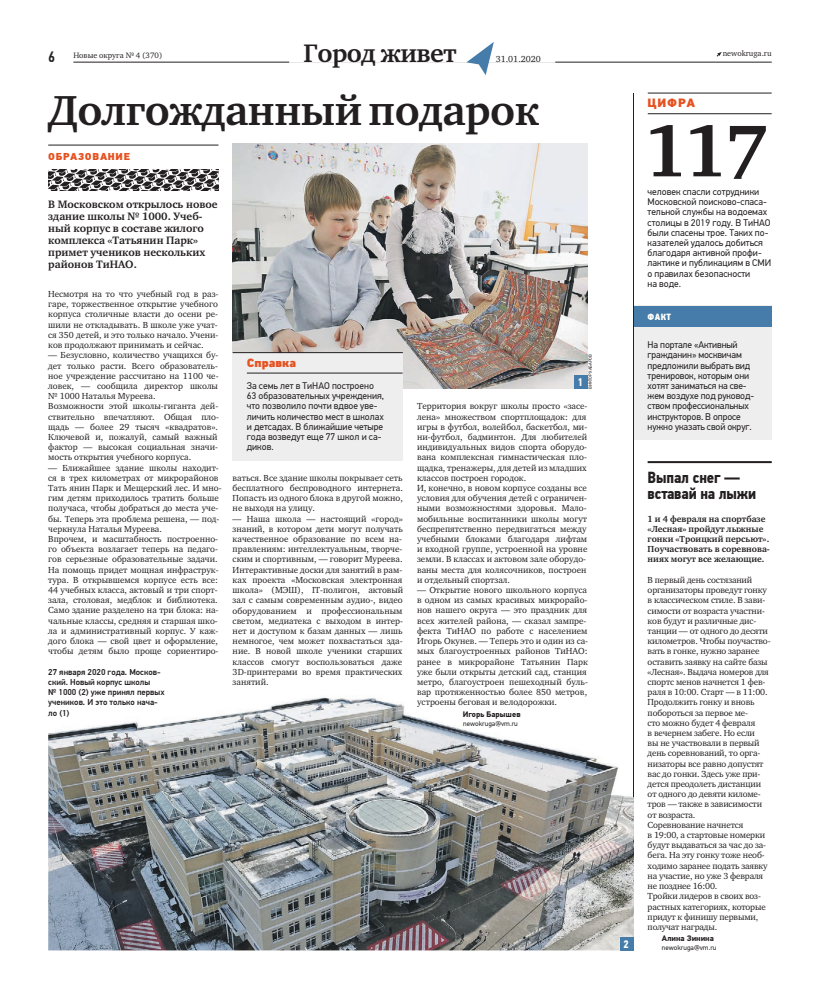
<style>
.page{position:relative;width:820px;height:993px;background:#fff}
.page>*{position:absolute;margin:0;border:0;box-sizing:border-box;transform-origin:0 0}
.t1{font:700 75px "Charter ITC";color:#231f20}
.t2{font:700 43px "Charter ITC";letter-spacing:-.01em;color:#231f20}
.t3{font:700 26px "Charter ITC";letter-spacing:-.02em;color:#231f20}
.t4{font:700 16px/16px "PF Din Text Cond Pro";letter-spacing:-.01em;color:#231f20}
.t5{font:500 15px "PF Din Text Cond Pro";color:#231f20}
.t6{font:900 12px "PF Din Text Pro";color:#e65120}
.t7{font:700 11px/12px "Charter ITC";color:#231f20}
.t8{font:700 11px "PF Din Text Cond Pro";color:#fff}
.t9{font:900 10px "PF Din Text Pro";letter-spacing:.07em;color:#e65120}
.t10{font:9.6px/10.2px "PF Din Text Pro";color:#231f20}
.t11{font:9px/10.2px "Charter ITC";color:#231f20}
.t12{font:700 9px/10.2px "Charter ITC";color:#231f20}
.t13{font:9px "PF Din Text Cond Pro X Black";color:#fff}
.t14{font:500 8.5px/10.2px "PF Din Text Pro";color:#231f20}
.t15{font:8px "Charter ITC";color:#231f20}
.t16{font:700 8px "PF Din Text Pro";color:#231f20}
.t17{font:7px "PF Din Text Pro";color:#231f20}
.t18{font:4.5px "PF Din Text Pro";color:#231f20}
</style>
<div class="page">
<hr style="left:73px;top:62px;width:698px;height:1px;background:#231f20">
<div style="left:289px;top:43px;width:266px;height:20px;background:#fff"></div>
<svg style="left:466px;top:42px;width:27px;height:33px"></svg>
<svg style="left:716px;top:52px;width:5px;height:5px"></svg>
<hr style="left:647px;top:93px;width:124px;height:1px;background:#231f20">
<hr style="left:647px;top:113px;width:124px;height:1px;background:#231f20">
<div style="left:633px;top:306px;width:138px;height:134px;background:#eeeeef"></div>
<div style="left:633px;top:306px;width:138px;height:20px;background:#457ca9"></div>
<hr style="left:647px;top:461px;width:124px;height:2px;background:#231f20">
<img style="left:232px;top:144px;width:355px;height:245px">
<svg style="left:48px;top:170px;width:170px;height:21px"></svg>
<hr style="left:48px;top:145px;width:170px;height:1px;background:#231f20">
<hr style="left:633px;top:93px;width:1px;height:857px;background:#231f20">
<img style="left:48px;top:697px;width:586px;height:253px">
<img style="left:417px;top:698px;width:140px;height:9px">
<img style="left:431px;top:711px;width:89px;height:7px">
<img style="left:463px;top:720px;width:54px;height:7px">
<img style="left:48px;top:699px;width:109px;height:8px">
<img style="left:48px;top:709px;width:21px;height:7px">
<div style="left:232px;top:352px;width:171px;height:108px;background:#eeeeef"></div>
<hr style="left:232px;top:352px;width:171px;height:1px;background:#231f20">
<hr style="left:247px;top:373px;width:155px;height:1px;background:#231f20">
<div style="left:574px;top:376px;width:13px;height:13px;background:#457ca9"></div>
<div style="left:619px;top:937px;width:14px;height:13px;background:#457ca9"></div>
<p class="t5" style="left:48px;top:51px;width:8px">6</p>
<p class="t3" style="left:303px;top:37px;width:154px">Город живет</p>
<p class="t11" style="left:495px;top:54px;width:47px">31.01.2020</p>
<p class="t15" style="left:73px;top:50px;width:90px">Новые округа № 4 (370)</p>
<p class="t15" style="left:722px;top:48px;width:50px">newokruga.ru</p>
<p class="t2" style="left:48px;top:83px;width:492px">Долгожданный подарок</p>
<p class="t9" style="left:48px;top:152px;width:83px">ОБРАЗОВАНИЕ</p>
<p class="t7" style="left:48px;top:198px;width:171px">В Московском открылось новое здание школы № 1000. Учеб&shy;ный корпус в составе жилого комплекса «Татьянин Парк» примет учеников нескольких районов ТиНАО.</p>
<p class="t11" style="left:48px;top:289px;width:172px;text-align:justify">Несмотря на то что учебный год в раз&shy;гаре, торжественное открытие учебного корпуса столичные власти до осени ре&shy;шили не откладывать. В школе уже учат&shy;ся 350 детей, и это только начало. Учени&shy;ков продолжают принимать и сейчас.</p>
<p class="t11" style="left:48px;top:350px;width:172px">— Безусловно, количество учащихся бу&shy;дет только расти. Всего образователь&shy;ное учреждение рассчитано на 1100 че&shy;ловек, — сообщила директор школы № 1000 Наталья Муреева.<br>Возможности этой школы-гиганта дей&shy;ствительно впечатляют. Общая пло&shy;щадь — более 29 тысяч «квадратов».<br>Ключевой и, пожалуй, самый важный фактор — высокая социальная значи&shy;мость открытия учебного корпуса.</p>
<p class="t11" style="left:48px;top:462px;width:175px">— Ближайшее здание школы находит&shy;ся в трех километрах от микрорайонов Тать янин Парк и Мещерский лес. И мно&shy;гим детям приходилось тратить больше получаса, чтобы добраться до места уче&shy;бы. Теперь эта проблема решена, — под&shy;черкнула Наталья Муреева.<br>Впрочем, и масштабность построенно&shy;го объекта возлагает теперь на педаго&shy;гов серьезные образовательные задачи.<br>На помощь придет мощная инфраструк&shy;тура. В открывшемся корпусе есть все:<br>44 учебных класса, актовый и три спорт&shy;зала, столовая, медблок и библиотека.<br>Само здание разделено на три блока: на&shy;чальные классы, средняя и старшая шко&shy;ла и административный корпус. У каж&shy;дого блока — свой цвет и оформление, чтобы детям было проще сориентиро-</p>
<p class="t14" style="left:48px;top:667px;width:114px">27 января 2020 года. Москов&shy;ский. Новый корпус школы</p>
<p class="t14" style="left:48px;top:687px;width:118px">№ 1000 (2) уже принял первых учеников. И это только нача&shy;ло (1)</p>
<p class="t6" style="left:247px;top:358px;width:51px">Справка</p>
<p class="t10" style="left:247px;top:381px;width:139px">За семь лет в ТиНАО построено<br>63 образовательных учреждения, что позволило почти вдвое уве&shy;личить количество мест в школах и детсадах. В ближайшие четыре года возведут еще 77 школ и са&shy;диков.</p>
<p class="t11" style="left:232px;top:472px;width:172px;text-align:justify">ваться. Все здание школы покрывает сеть бесплатного беспроводного интернета.<br>Попасть из одного блока в другой можно, не выходя на улицу.</p>
<p class="t11" style="left:232px;top:513px;width:172px">— Наша школа — настоящий «город» знаний, в котором дети могут получать качественное образование по всем на&shy;правлениям: интеллектуальным, творче&shy;ским и спортивным, — говорит Муреева.<br>Интерактивные доски для занятий в рам&shy;ках проекта «Московская электронная школа» (МЭШ), IT-полигон, актовый зал с самым современным аудио-, видео оборудованием и профессиональным светом, медиатека с выходом в интер&shy;нет и доступом к базам данных — лишь немногое, чем может похвастаться зда&shy;ние. В новой школе ученики старших классов смогут воспользоваться даже 3D-принтерами во время практических занятий.</p>
<p class="t18" style="left:588px;top:389px;width:36px;rotate:-90deg">ВИКТОР ХАБАРОВ</p>
<p class="t8" style="left:577px;top:378px;width:7px">1</p>
<p class="t11" style="left:417px;top:401px;width:172px">Территория вокруг школы просто «засе&shy;лена» множеством спортплощадок: для игры в футбол, волейбол, баскетбол, ми&shy;ни-футбол, бадминтон. Для любителей индивидуальных видов спорта оборудо&shy;вана комплексная гимнастическая пло&shy;щадка, тренажеры, для детей из младших классов построен городок.<br>И, конечно, в новом корпусе созданы все условия для обучения детей с ограничен&shy;ными возможностями здоровья. Мало&shy;мобильные воспитанники школы могут беспрепятственно передвигаться между учебными блоками благодаря лифтам и входной группе, устроенной на уровне земли. В классах и актовом зале оборудо&shy;ваны места для колясочников, построен и отдельный спортзал.</p>
<p class="t11" style="left:417px;top:584px;width:172px">— Открытие нового школьного корпуса в одном из самых красивых микрорайо&shy;нов нашего округа — это праздник для всех жителей района, — сказал зампре&shy;фекта ТиНАО по работе с населением Игорь Окунев. — Теперь это и один из са&shy;мых благоустроенных районов ТиНАО: ранее в микрорайоне Татьянин Парк уже были открыты детский сад, станция метро, благоустроен пешеходный буль-</p>
<p class="t11" style="left:417px;top:686px;width:172px">вар протяженностью более 850 метров, устроены беговая и велодорожки.</p>
<p class="t16" style="left:462px;top:709px;width:59px">Игорь Барышев</p>
<p class="t17" style="left:463px;top:720px;width:56px">newokruga@vm.ru</p>
<p class="t8" style="left:623px;top:939px;width:7px">2</p>
<p class="t6" style="left:647px;top:98px;width:49px">ЦИФРА</p>
<p class="t1" style="left:644px;top:104px;width:125px">117</p>
<p class="t10" style="left:647px;top:187px;width:125px">человек спасли сотрудники<br>Московской поисково-спаса&shy;тельной службы на водоемах столицы в 2019 году. В ТиНАО были спасены трое. Таких по&shy;казателей удалось добиться благодаря активной профи&shy;лактике и публикациям в СМИ о правилах безопасности<br>на воде.</p>
<p class="t13" style="left:647px;top:313px;width:25px">ФАКТ</p>
<p class="t10" style="left:647px;top:340px;width:108px">На портале «Активный гражданин» москвичам предложили выбрать вид тренировок, которым они хотят заниматься на све&shy;жем воздухе под руковод&shy;ством профессиональных инструкторов. В опросе нужно указать свой округ.</p>
<p class="t4" style="left:647px;top:471px;width:110px">Выпал снег — вставай на лыжи</p>
<p class="t12" style="left:647px;top:513px;width:124px">1 и 4 февраля на спортбазе «Лесная» пройдут лыжные гонки «Троицкий персьют».<br>Поучаствовать в соревнова&shy;ниях могут все желающие.</p>
<p class="t11" style="left:647px;top:574px;width:124px">В первый день состязаний организаторы проведут гонку в классическом стиле. В зави&shy;симости от возраста участни&shy;ков будут и различные дис&shy;танции — от одного до десяти километров. Чтобы поучаство&shy;вать в гонке, нужно заранее оставить заявку на сайте базы «Лесная». Выдача номеров для спортс менов начнется 1 фев&shy;раля в 10:00. Старт — в 11:00.<br>Продолжить гонку и вновь побороться за первое ме-<br>сто можно будет 4 февраля<br>в вечернем забеге. Но если<br>вы не участвовали в первый день соревнований, то орга&shy;низаторы все равно допустят вас до гонки. Здесь уже при&shy;дется преодолеть дистанции от одного до девяти киломе&shy;тров — также в зависимости от возраста.<br>Соревнование начнется<br>в 19:00, а стартовые номерки будут выдаваться за час до за&shy;бега. На эту гонку тоже необ&shy;ходимо заранее подать заявку на участие, но уже 3 февраля не позднее 16:00.<br>Тройки лидеров в своих воз&shy;растных категориях, которые придут к финишу первыми, получат награды.</p>
<p class="t16" style="left:661px;top:933px;width:53px">Алина Зинина</p>
<p class="t17" style="left:661px;top:944px;width:56px">newokruga@vm.ru</p>
</div>
